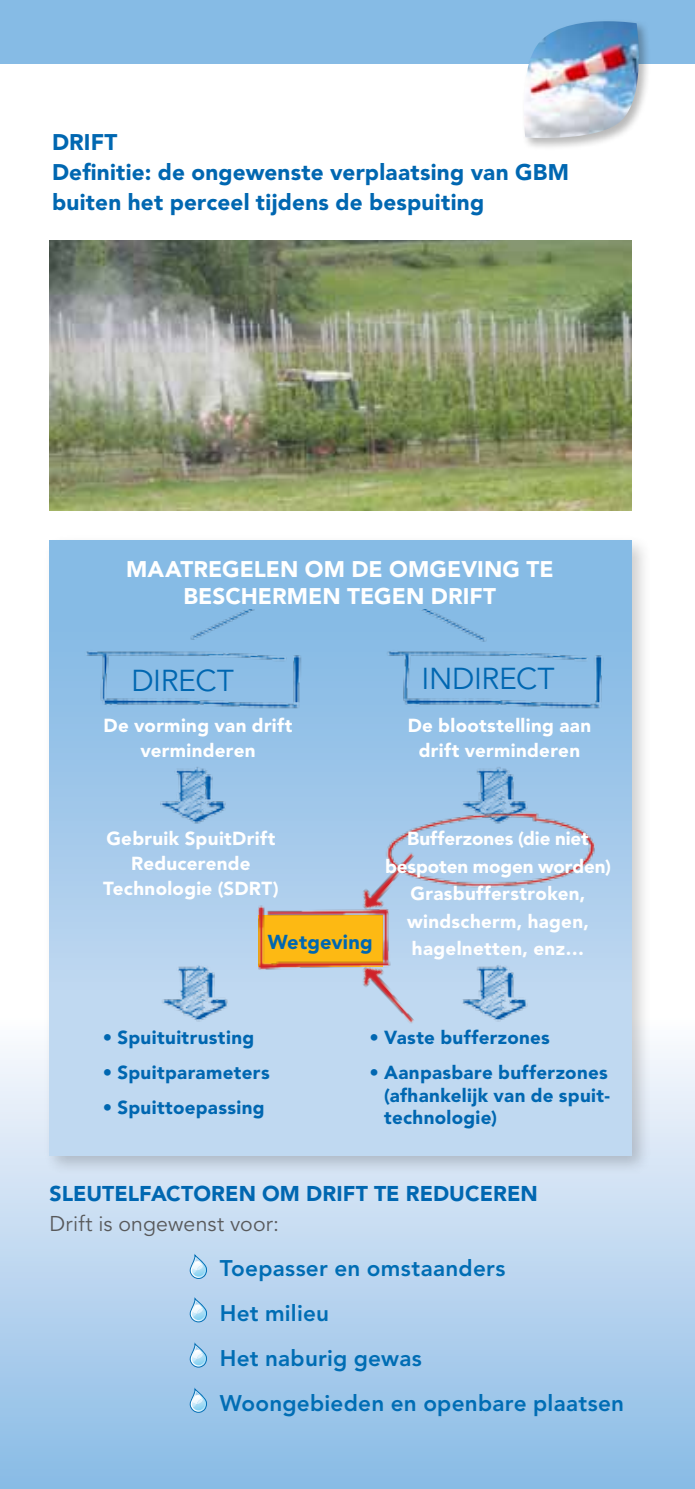
<style>
.page{position:relative;width:695px;height:1489px;background:#fff}
.page>*{position:absolute;margin:0;border:0;box-sizing:border-box;transform-origin:0 0}
.t1{font:30px "Avenir LT Std";letter-spacing:-.01em;color:#0067b1}
.t2{font:900 22.5px/30px "Avenir LT Std";letter-spacing:.01em;color:#0067b1}
.t3{font:800 22.5px/45px "Avenir LT Std";letter-spacing:.01em;color:#006db4}
.t4{font:900 22.5px/27.5px "Avenir LT Std";letter-spacing:.005em;color:#fff;text-align:center}
.t5{font:900 21.25px "Avenir LT Std";letter-spacing:.005em;color:#0067b1}
.t6{font:21.25px "Avenir LT Std";letter-spacing:.01em;color:#58595b}
.t7{font:900 20px "Avenir LT Std";letter-spacing:.015em;color:#0067b1}
.t8{font:900 18.75px/25px "Avenir LT Std";letter-spacing:.015em;color:#fff;text-align:center}
.t9{font:900 18.75px/22.5px "Avenir LT Std";letter-spacing:.02em;color:#0067b1;text-align:justify}
</style>
<div class="page">
<div style="left:0;top:0;width:694px;height:64px;background:#86bbe5"></div>
<div style="left:521px;top:18px;width:130px;height:133px;background:#000;opacity:.28"></div>
<img style="left:523px;top:21px;width:124px;height:117px">
<div style="left:0;top:960px;width:694px;height:528px;background:linear-gradient(to bottom,#fff,#89bae5)"></div>
<img style="left:50px;top:240px;width:581px;height:270px">
<svg style="left:189px;top:1253px;width:18px;height:26px"></svg>
<svg style="left:189px;top:1296px;width:18px;height:26px"></svg>
<svg style="left:189px;top:1342px;width:18px;height:25px"></svg>
<svg style="left:189px;top:1387px;width:18px;height:25px"></svg>
<div style="left:43px;top:533px;width:608px;height:643px;background:#000;opacity:.2"></div>
<svg style="left:50px;top:540px;width:581px;height:615px;background:#91c0e7"></svg>
<img style="left:50px;top:609px;width:579px;height:530px">
<img style="left:382px;top:806px;width:231px;height:95px">
<img style="left:340px;top:828px;width:101px;height:103px">
<div style="left:340px;top:943px;width:101px;height:103px;background:#c0d9f1"></div>
<img style="left:237px;top:866px;width:173px;height:142px">
<p class="t2" style="left:52px;top:127px;width:518px">DRIFT<br>Definitie: de ongewenste verplaatsing van GBM buiten het perceel tijdens de bespuiting</p>
<p class="t4" style="left:126px;top:555px;width:429px">MAATREGELEN OM DE OMGEVING TE<br>BESCHERMEN TEGEN DRIFT</p>
<h1 class="t1" style="left:131px;top:663px;width:104px">DIRECT</h1>
<h1 class="t1" style="left:421px;top:661px;width:135px">INDIRECT</h1>
<p class="t8" style="left:104px;top:713px;width:190px">De vorming van drift verminderen</p>
<p class="t8" style="left:407px;top:713px;width:185px">De blootstelling aan drift verminderen</p>
<p class="t8" style="left:103px;top:826px;width:177px">Gebruik SpuitDrift<br>Reducerende<br>Technologie (SDRT)</p>
<p class="t7" style="left:268px;top:929px;width:107px">Wetgeving</p>
<p class="t8" style="left:385px;top:824px;width:227px;line-height:27.5px">Bufferzones (die niet bespoten mogen worden)<br>Grasbufferstroken, windscherm, hagen, hagelnetten, enz…</p>
<p class="t9" style="left:103px;top:1026px;width:153px">• Spuituitrusting</p>
<p class="t9" style="left:103px;top:1061px;width:168px">• Spuitparameters</p>
<p class="t9" style="left:103px;top:1096px;width:163px">• Spuittoepassing</p>
<p class="t9" style="left:369px;top:1026px;width:182px">• Vaste bufferzones</p>
<p class="t9" style="left:384px;top:1061px;width:227px;text-indent:-15px">• Aanpasbare bufferzones (afhankelijk van de spuit&shy;technologie)</p>
<p class="t5" style="left:50px;top:1180px;width:489px">SLEUTELFACTOREN OM DRIFT TE REDUCEREN</p>
<p class="t6" style="left:50px;top:1210px;width:231px">Drift is ongewenst voor:</p>
<p class="t3" style="left:220px;top:1245px;width:406px">Toepasser en omstaanders<br>Het milieu<br>Het naburig gewas<br>Woongebieden en openbare plaatsen</p>
</div>
